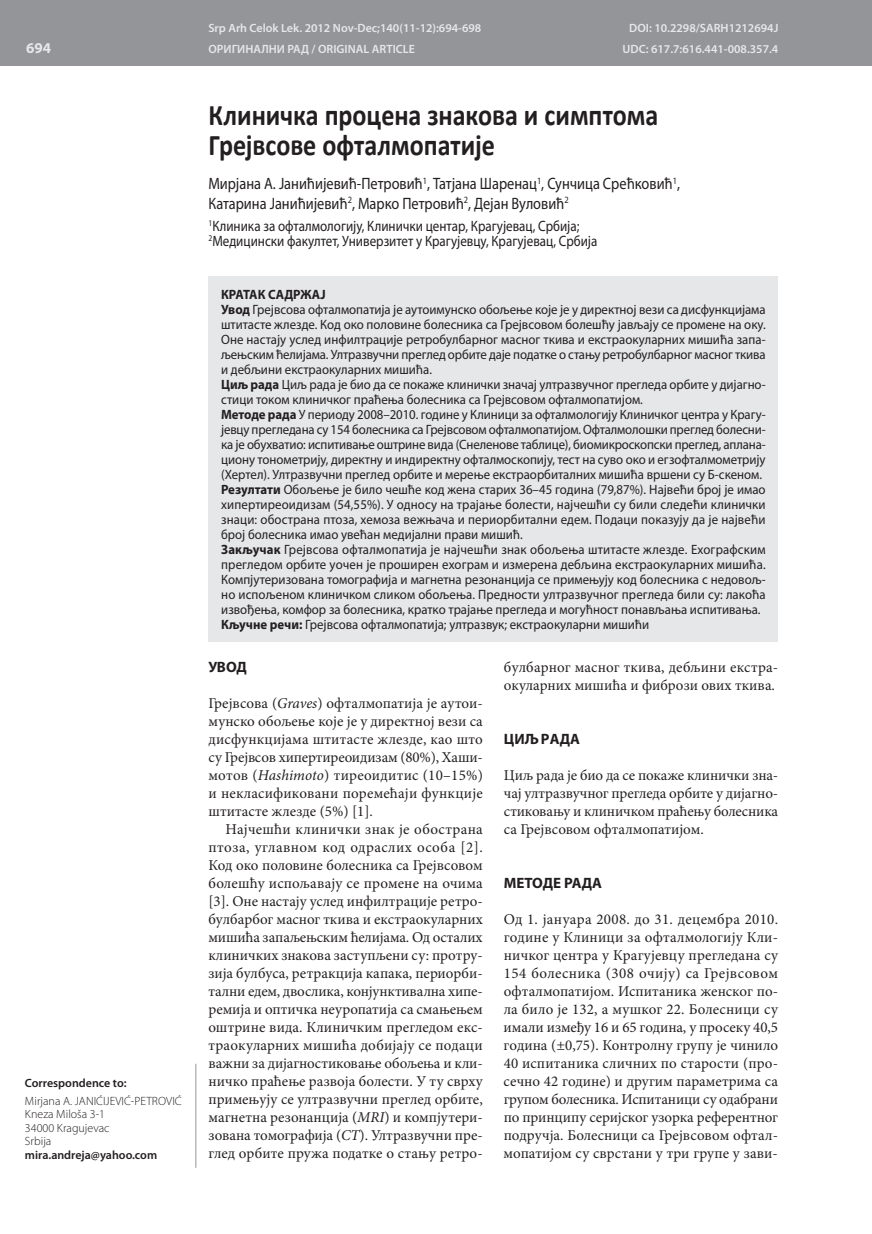
<style>
.page{position:relative;width:872px;height:1234px;background:#fff}
.page>*{position:absolute;margin:0;border:0;box-sizing:border-box;transform-origin:0 0}
.t1{font:700 30px/30px "Calibri";color:#231f20;scale:.87 1}
.t2{font:16.5px/19.5px "Myriad Pro";color:#231f20;scale:.87 1}
.t3{font:15px/18px "Minion Pro";letter-spacing:.005em;color:#231f20;text-align:justify}
.t4{font:15px/15.8px "Myriad Pro";color:#231f20;scale:.87 1}
.t5{font:700 15px "Myriad Pro";color:#231f20}
.t6{font:700 15px "Myriad Pro";color:#e6e7e9}
.t7{font:13.5px/15px "Myriad Pro";color:#231f20;scale:.95 1}
.t8{font:600 12px "Myriad Pro";color:#e6e7e9}
.t9{font:300 12px/13.5px "Myriad Pro";color:#231f20}
.t10{font:600 12px "Myriad Pro";color:#231f20}
.s1{font-weight:700}
.s2{font-style:italic}
</style>
<div class="page">
<div style="left:0;top:0;width:872px;height:66px;background:#939598"></div>
<hr style="left:196px;top:1063px;width:1px;height:104px;background:#939598">
<div style="left:208px;top:276px;width:570px;height:365px;background:#e6e7e9"></div>
<p class="t6" style="left:26px;top:38px;width:26px">694</p>
<p class="t10" style="left:25px;top:1074px;width:103px">Correspondence to:</p>
<p class="t9" style="left:25px;top:1093px;width:158px">Mirjana A. JANIĆIJEVIĆ-PETROVIĆ<br>Kneza Miloša 3-1<br>34000 Kragujevac<br>Srbija</p>
<p class="t10" style="left:25px;top:1146px;width:134px">mira.andreja@yahoo.com</p>
<p class="t8" style="left:208px;top:20px;width:274px">Srp Arh Celok Lek. 2012 Nov-Dec;140(11-12):694-698</p>
<p class="t8" style="left:629px;top:20px;width:151px">DOI: 10.2298/SARH1212694J</p>
<p class="t8" style="left:208px;top:42px;width:208px">ОРИГИНАЛНИ РАД / ORIGINAL ARTICLE</p>
<p class="t8" style="left:622px;top:42px;width:157px">UDC: 617.7:616.441-008.357.4</p>
<h1 class="t1" style="left:208px;top:98px;width:518px">Клиничка процена знакова и симптома<br>Грејвсове офталмопатије</h1>
<p class="t2" style="left:208px;top:173px;width:543px">Мирјана А. Јанићијевић-Петровић<sup>1</sup>, Татјана Шаренац<sup>1</sup>, Сунчица Срећковић<sup>1</sup>,<br>Катарина Јанићијевић<sup>2</sup>, Марко Петровић<sup>2</sup>, Дејан Вуловић<sup>2</sup></p>
<p class="t4" style="left:208px;top:217px;width:448px"><sup>1</sup>Клиника за офталмологију, Клинички центар, Крагујевац, Србија;<br><sup>2</sup>Медицински факултет, Универзитет у Крагујевцу, Крагујевац, Србија</p>
<p class="t7" style="left:221px;top:286px;width:575px"><span class="s1">КРАТАК САДРЖАЈ<br>Увод</span> Грејвсова офталмопатија је ауто и мунско обољење које је у директној вези са дисфункцијама штита сте жле зде. Код око по ло ви не бо ле сни ка са Греј всо вом бо ле шћу ја вља ју се про ме не на оку.<br>Оне настају услед инфилтрације ретробулбарног масног ткива и екстра о куларних мишића запа&shy;љењским ћелијама. Ултразвучни преглед орбите даје податке о стању ретробулбарног масног ткива и де бљи ни екс тра о ку лар них ми ши ћа.<br><span class="s1">Циљ рада</span> Циљ рада је био да се покаже клинички значај ултразвучног прегледа орбите у дијагно&shy;сти ци то ком кли нич ког пра ће ња бо ле сни ка са Греј всо вом оф тал мо па ти јом.<br><span class="s1">Методе рада</span> У пери о ду 2008–2010. године у Клиници за офталмологију Клиничког центра у Крагу&shy;јевцу прегледана су 154 болесника са Грејвсовом офталмопатијом. Офталмолошки преглед болесни&shy;ка је об у хватио: испитивање оштрине видa (Снеленове таблице), би о микроскопски преглед, аплана&shy;ци о ну тонометрију, директну и индиректну офталмоскопију, тест на суво око и егзофталмометрију (Хер тел). Ул тра звуч ни пре глед ор би те и ме ре ње екс тра ор би тал них ми ши ћа вр ше ни су Б-ске ном.<br><span class="s1">Резултати</span> Обољење је било чешће код жена старих 36–45 година (79,87%). Највећи број је имао хипертире о и дизам (54,55%). У односу на трајање болести, најчешћи су били следећи клинич ки знаци: обострана птоза, хемоза вежњача и периорбитални едем. Подаци показују да је најве ћи број бо ле сни ка имао уве ћан ме ди јал ни пра ви ми шић.<br><span class="s1">Закључак</span> Грејвсова оф тал мопатија је најчешћи знак обољења шти та сте жлезде. Ехографским прегледом орбите уочен је проширен ехограм и измерена дебљина екстра о куларних мишића.<br>Компјутеризована томографија и магнетна резонанција се примењују код болесника с недовољ&shy;но испољеном клиничком сликом обољења. Предно сти ул тра звучног прегледа били су: лако ћа из во ђе ња, ком фор за бо ле сни ка, крат ко тра ја ње пре гле да и мо гућ ност по на вља ња ис пи ти ва ња.<br><span class="s1">Кључ не ре чи:</span> Греј всо ва оф тал мо па ти ја; ул тра звук; екс тра о ку лар ни ми ши ћи</p>
<p class="t5" style="left:208px;top:657px;width:40px">УВОД</p>
<p class="t3" style="left:208px;top:694px;width:276px">Грејвсова (<span class="s2">Graves</span>) офталмопатија је аутои&shy;мунско обо ље ње ко је је у ди рект ној ве зи са дисфункцијама штитасте жлезде, као што су Грејвсов хипертире о и дизам (80%), Хаши&shy;мотов (<span class="s2">Hashimoto</span>) тире о и дитис (10–15%) и некласи фи ко вани поремећаји функције шти тасте жлезде (5%) [1].</p>
<p class="t3" style="left:208px;top:820px;width:276px;text-indent:17px">Најчешћи клинички знак је обострана птоза, углавном код одраслих особа [2].<br>Код око поло ви не боле сни ка са Грејвсовом болешћу испољавају се промене на очима [3]. Оне настају услед инфилтрације ретро&shy;булбарбог масног ткива и екстра о куларних мишића запаљењским ћелијама. Од осталих клиничких знакова заступљени су: протру&shy;зија булбуса, ретракција капака, периорби&shy;тални едем, двослика, конјунктивална хипе&shy;ремија и оптичка не у ропатија са смањењем оштрине вида. Клиничким прегледом екс&shy;тра о куларних мишића добијају се подаци важни за дијагностиковање обољења и кли&shy;нич ко пра ће ње разво ја боле сти. У ту свр ху приме њу ју се ултразвуч ни пре глед ор би те, магнетна резонан ци ја (<span class="s2">MRI</span>) и ком пју тери&shy;зована томографија (<span class="s2">CT</span>). Ултразвучни пре&shy;глед орби те пружа податке о стању ретро-</p>
<p class="t3" style="left:504px;top:658px;width:276px">булбарног масног ткива, дебљини екстра&shy;о кулар них ми ши ћа и фи бро зи ових тки ва.</p>
<p class="t5" style="left:504px;top:729px;width:78px">ЦИљ РАДА</p>
<p class="t3" style="left:504px;top:766px;width:276px">Циљ рада је био да се покаже клинички зна&shy;чај ултразвучног прегледа орбите у дијагно&shy;стиковању и клиничком праћењу болесника са Грејвсовом офталмопа ти јом.</p>
<p class="t5" style="left:504px;top:873px;width:100px">МЕТОДЕ РАДА</p>
<p class="t3" style="left:503px;top:910px;width:276px">Од 1. јану а ра 2008. до 31. децембра 2010. године у Клиници за офталмологију Кли&shy;ничког центра у Крагујевцу прегледана су 154 болесника (308 очију) са Грејвсовом офталмопатијом. Испитаника женског по&shy;ла било је 132, а мушког 22. Болесници су имали између 16 и 65 година, у просеку 40,5 го ди на (±0,75). Контролну гру пу је чи ни ло 40 испитаника сличних по старости (про&shy;сечно 42 го ди не) и дру гим параметрима са групом болесника. Испи та ници су одабрани по принципу серијског узорка референтног подручја. Болесници са Грејвсовом офтал&shy;мопатијом су сврстани у три групе у зави-</p>
</div>
